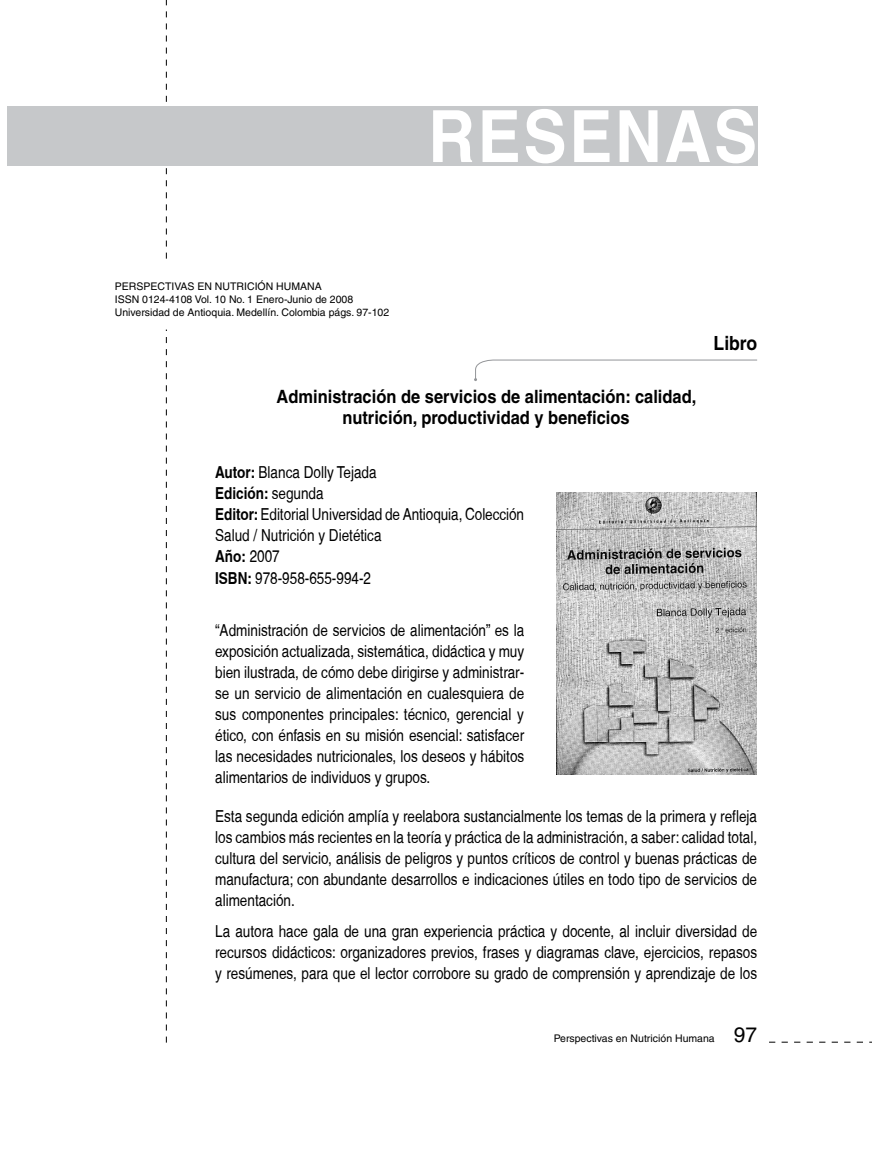
<style>
.page{position:relative;width:872px;height:1149px;background:#fff}
.page>*{position:absolute;margin:0;border:0;box-sizing:border-box;transform-origin:0 0}
.t1{font:700 72px "Helvetica";letter-spacing:.04em;color:#fff;scale:.9 1}
.t2{font:700 19.5px "Helvetica";color:#000;scale:.9 1}
.t3{font:700 18.3px/21px "Helvetica";color:#000;text-align:center;scale:.9 1}
.t4{font:condensed 16.5px/21px "Helvetica";color:#000;text-align:justify}
.t5{font:10.5px/12.6px "Helvetica";color:#000}
.s1{font-weight:700}
.s2{font-size:21px}
</style>
<div class="page">
<svg style="left:769px;top:1041px;width:103px;height:1px"></svg>
<svg style="left:166px;top:0;width:1px;height:1042px"></svg>
<div style="left:7px;top:106px;width:750px;height:60px;background:#c6c8ca"></div>
<div style="left:150px;top:262px;width:32px;height:67px;background:#fff"></div>
<img style="left:556px;top:492px;width:200px;height:282px">
<svg style="left:474px;top:359px;width:283px;height:22px"></svg>
<h1 class="t1" style="left:428px;top:93px;width:367px">RESEÑAS</h1>
<p class="t5" style="left:115px;top:280px;width:276px">PERSPECTIVAS EN NUTRICIÓN HUMANA<br>ISSN 0124-4108 Vol. 10 No. 1 Enero-Junio de 2008<br>Universidad de Antioquia. Medellín. Colombia págs. 97-102</p>
<p class="t2" style="left:713px;top:331px;width:50px">Libro</p>
<p class="t3" style="left:276px;top:385px;width:468px">Administración de servicios de alimentación: calidad, nutrición, productividad y beneficios</p>
<p class="t4" style="left:215px;top:462px;width:310px;text-align:left"><span class="s1">Autor:</span> Blanca Dolly Tejada<br><span class="s1">Edición:</span> segunda<br><span class="s1">Editor:</span> Editorial Universidad de Antioquia, Colección<br>Salud / Nutrición y Dietética<br><span class="s1">Año:</span> 2007<br><span class="s1">ISBN:</span> 978-958-655-994-2</p>
<p class="t4" style="left:215px;top:619px;width:311px">“Administración de servicios de alimentación” es la exposición actualizada, sistemática, didáctica y muy bien ilustrada, de cómo debe dirigirse y administrar&shy;se un servicio de alimentación en cualesquiera de sus componentes principales: técnico, gerencial y ético, con énfasis en su misión esencial: satisfacer las necesidades nutricionales, los deseos y hábitos alimentarios de individuos y grupos.</p>
<p class="t4" style="left:215px;top:805px;width:543px">Esta segunda edición amplía y reelabora sustancialmente los temas de la primera y refleja los cambios más recientes en la teoría y práctica de la administración, a saber: calidad total, cultura del servicio, análisis de peligros y puntos críticos de control y buenas prácticas de manufactura; con abundante desarrollos e indicaciones útiles en todo tipo de servicios de alimentación.</p>
<p class="t4" style="left:215px;top:920px;width:543px">La autora hace gala de una gran experiencia práctica y docente, al incluir diversidad de recursos didácticos: organizadores previos, frases y diagramas clave, ejercicios, repasos y resúmenes, para que el lector corrobore su grado de comprensión y aprendizaje de los</p>
<p class="t5" style="left:554px;top:1031px;width:205px">Perspectivas en Nutrición Humana <span class="s2">97</span></p>
</div>
